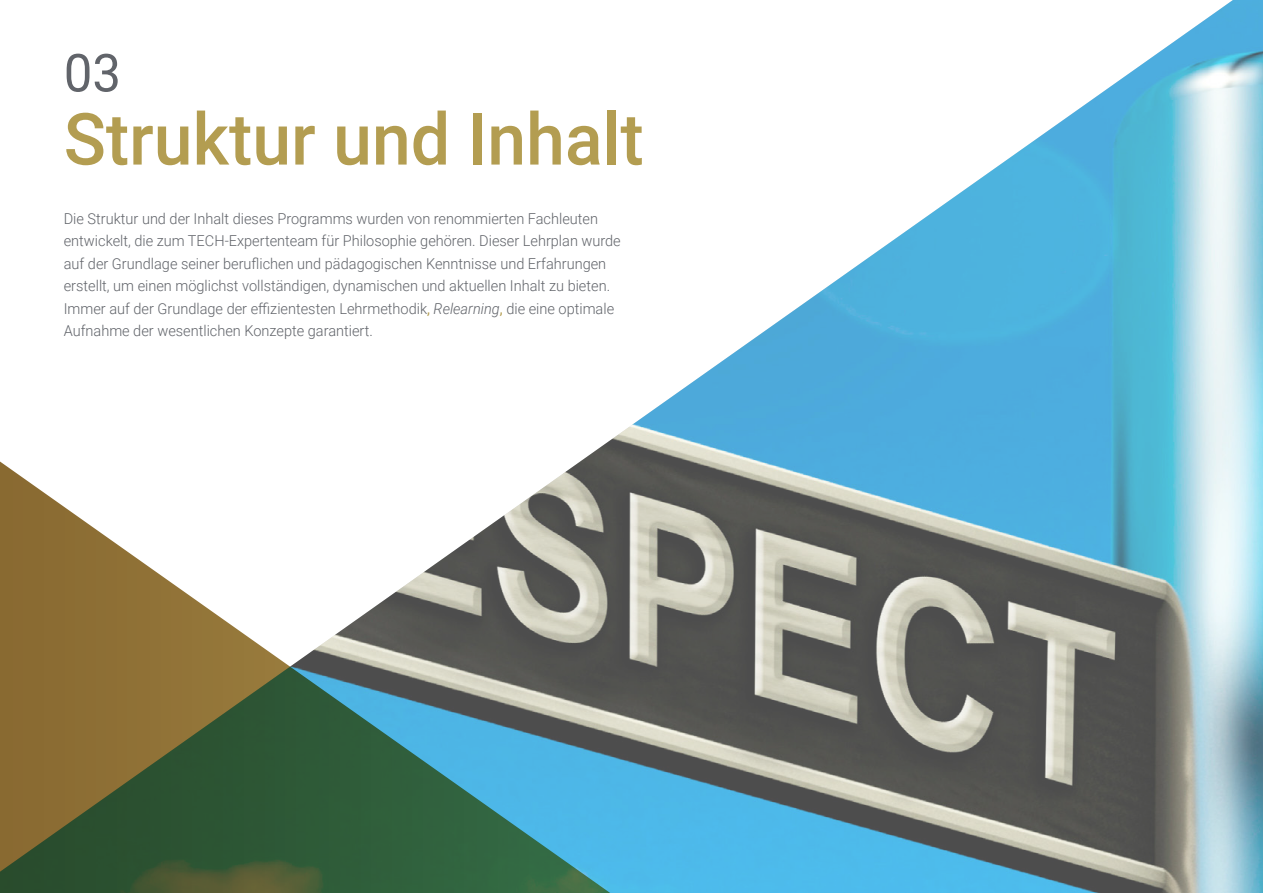
<style>
.page{position:relative;width:1263px;height:893px;background:#fff}
.page>*{position:absolute;margin:0;border:0;box-sizing:border-box;transform-origin:0 0}
.t1{font:500 72px "Roboto";color:#b39d51}
.t2{font:52.5px "Roboto";color:#61646a}
.t3{font:300 15px/22.5px "Roboto";color:#61646a}
.s1{font-weight:400;color:#b39d51}
.s2{font-style:italic}
</style>
<div class="page">
<img style="left:602px;top:0;width:661px;height:893px">
<svg style="left:0;top:446px;width:640px;height:447px"></svg>
<h2 class="t2" style="left:64px;top:36px;width:59px">03</h2>
<h1 class="t1" style="left:64px;top:89px;width:581px">Struktur und Inhalt</h1>
<p class="t3" style="left:64px;top:207px;width:558px">Die Struktur und der Inhalt dieses Programms wurden von renommierten Fachleuten entwickelt, die zum TECH-Expertenteam für Philosophie gehören. Dieser Lehrplan wurde auf der Grundlage seiner beruflichen und pädagogischen Kenntnisse und Erfahrungen erstellt, um einen möglichst vollständigen, dynamischen und aktuellen Inhalt zu bieten.<br>Immer auf der Grundlage der effizientesten Lehrmethodik<span class="s1">,</span> <span class="s2">Relearning</span><span class="s1">,</span> die eine optimale Aufnahme der wesentlichen Konzepte garantiert.</p>
</div>
